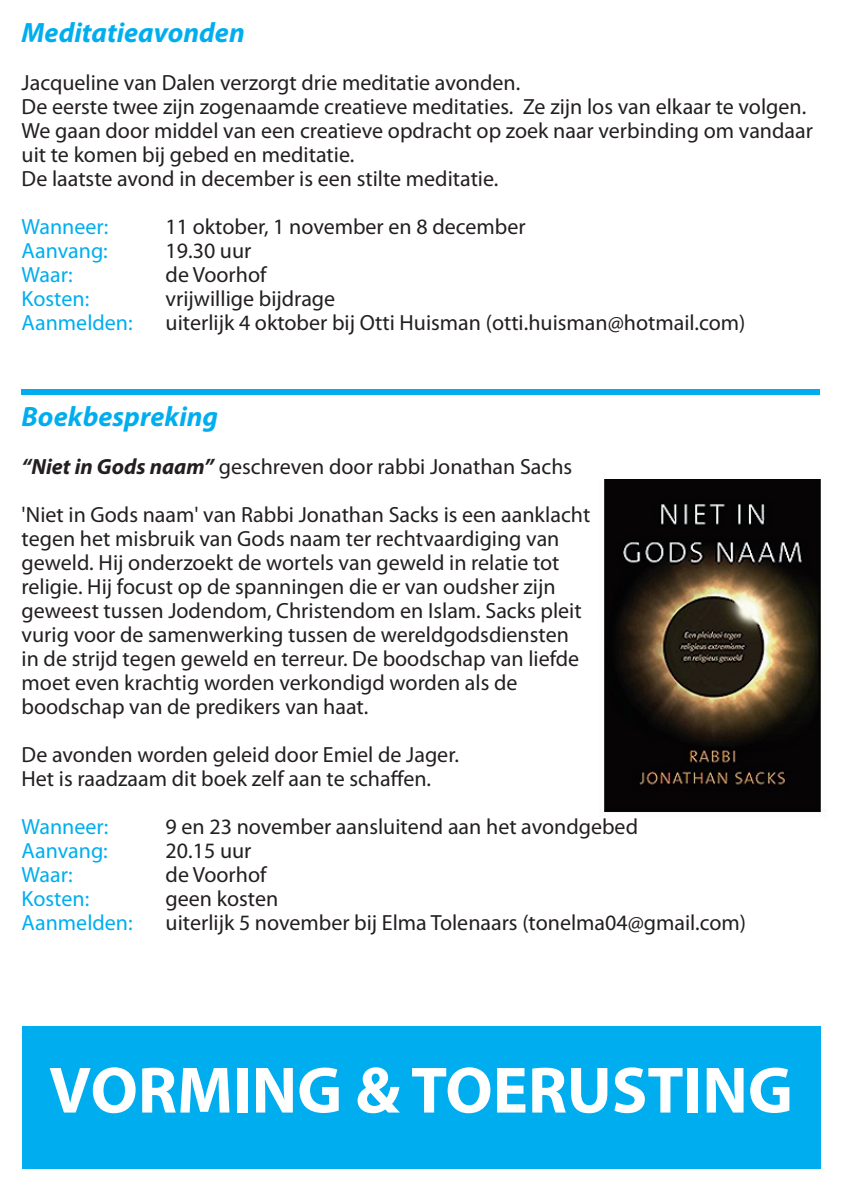
<style>
.page{position:relative;width:842px;height:1191px;background:#fff}
.page>*{position:absolute;margin:0;border:0;box-sizing:border-box;transform-origin:0 0}
.t1{font:700 66px "Myriad Pro";color:#fff}
.t2{font:italic 700 28px "Myriad Pro";color:#00aeef}
.t3{font:22px/24px "Myriad Pro";color:#231f20}
.t4{font:22px "Myriad Pro";color:#00aeef}
.s1{font-weight:700;font-style:italic}
</style>
<div class="page">
<img style="left:601px;top:480px;width:220px;height:333px">
<div style="left:22px;top:1026px;width:798px;height:142px;background:#00aeef"></div>
<div style="left:22px;top:389px;width:798px;height:5px;background:#00aeef"></div>
<p class="t2" style="left:22px;top:14px;width:225px">Meditatieavonden</p>
<p class="t3" style="left:22px;top:71px;width:793px">Jacqueline van Dalen verzorgt drie meditatie avonden.<br>De eerste twee zijn zogenaamde creatieve meditaties. Ze zijn los van elkaar te volgen.<br>We gaan door middel van een creatieve opdracht op zoek naar verbinding om vandaar uit te komen bij gebed en meditatie.<br>De laatste avond in december is een stilte meditatie.</p>
<p class="t4" style="left:22px;top:215px;width:88px">Wanneer:</p>
<p class="t3" style="left:166px;top:215px;width:361px">11 oktober, 1 november en 8 december</p>
<p class="t4" style="left:22px;top:239px;width:88px">Aanvang:</p>
<p class="t3" style="left:166px;top:239px;width:87px">19.30 uur</p>
<p class="t4" style="left:22px;top:263px;width:53px">Waar:</p>
<p class="t3" style="left:166px;top:263px;width:103px">de Voorhof</p>
<p class="t4" style="left:22px;top:287px;width:69px">Kosten:</p>
<p class="t3" style="left:166px;top:287px;width:171px">vrijwillige bijdrage</p>
<p class="t4" style="left:22px;top:311px;width:113px">Aanmelden:</p>
<p class="t3" style="left:166px;top:311px;width:581px">uiterlijk 4 oktober bij Otti Huisman (otti.huisman@hotmail.com)</p>
<p class="t2" style="left:22px;top:398px;width:198px">Boekbespreking</p>
<p class="t3" style="left:22px;top:443px;width:570px;line-height:48px"><span class="s1">“Niet in Gods naam”</span> geschreven door rabbi Jonathan Sachs 'Niet in Gods naam' van Rabbi Jonathan Sacks is een aanklacht</p>
<p class="t3" style="left:22px;top:527px;width:562px">tegen het misbruik van Gods naam ter rechtvaardiging van geweld. Hij onderzoekt de wortels van geweld in relatie tot religie. Hij focust op de spanningen die er van oudsher zijn geweest tussen Jodendom, Christendom en Islam. Sacks pleit vurig voor de samenwerking tussen de wereldgodsdiensten in de strijd tegen geweld en terreur. De boodschap van liefde moet even krachtig worden verkondigd worden als de boodschap van de predikers van haat.</p>
<p class="t3" style="left:22px;top:743px;width:439px">De avonden worden geleid door Emiel de Jager.<br>Het is raadzaam dit boek zelf aan te schaffen.</p>
<p class="t4" style="left:22px;top:815px;width:88px">Wanneer:</p>
<p class="t3" style="left:166px;top:815px;width:474px">9 en 23 november aansluitend aan het avondgebed</p>
<p class="t4" style="left:22px;top:839px;width:88px">Aanvang:</p>
<p class="t3" style="left:166px;top:839px;width:87px">20.15 uur</p>
<p class="t4" style="left:22px;top:863px;width:53px">Waar:</p>
<p class="t3" style="left:166px;top:863px;width:103px">de Voorhof</p>
<p class="t4" style="left:22px;top:887px;width:69px">Kosten:</p>
<p class="t3" style="left:166px;top:887px;width:114px">geen kosten</p>
<p class="t4" style="left:22px;top:911px;width:113px">Aanmelden:</p>
<p class="t3" style="left:166px;top:911px;width:582px">uiterlijk 5 november bij Elma Tolenaars (tonelma04@gmail.com)</p>
<h1 class="t1" style="left:49px;top:1053px;width:745px">VORMING &amp; TOERUSTING</h1>
</div>
